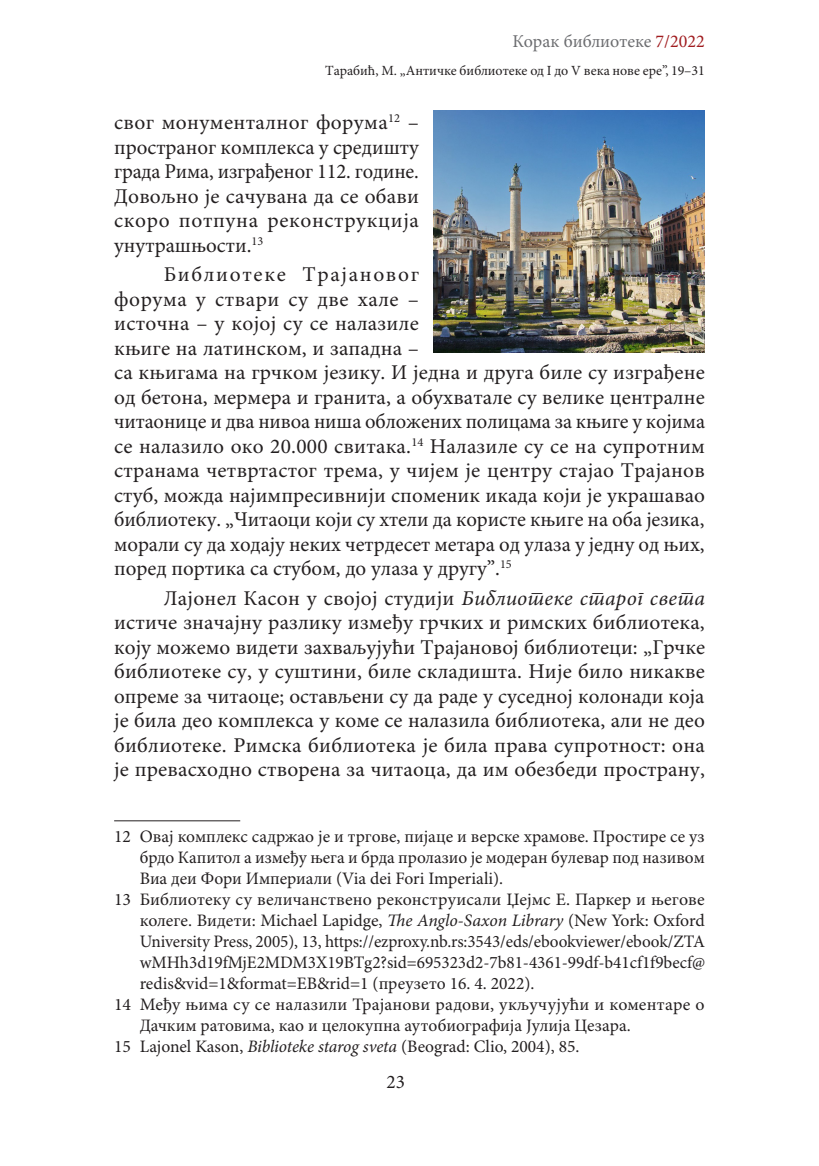
<style>
.page{position:relative;width:819px;height:1166px;background:#fff}
.page>*{position:absolute;margin:0;border:0;box-sizing:border-box;transform-origin:0 0}
.Paragraf_tekst{font:21px/24.5px "Minion Pro";letter-spacing:.005em;color:#231f20;text-align:justify}
.t1{font:19.25px "Minion Pro";color:#231f20}
.t2{font:18.03px "Minion Pro";color:#6c6d70}
.фус{font:17.5px/21px "Minion Pro";color:#231f20;text-align:justify}
.аутор{font:14px "Minion Pro";color:#231f20}
.s1{color:#a01c1f}
.s2{font-style:italic}
</style>
<div class="page">
<hr style="left:114px;top:820px;width:126px;height:1px;background:#231f20">
<img style="left:434px;top:111px;width:270px;height:241px">
<p class="t2" style="left:512px;top:30px;width:194px">Корак библиотеке <span class="s1">7/2022</span></p>
<p class="аутор" style="left:325px;top:62px;width:381px">Тарабић, М. „Античке библиотеке од I до V века нове ере”, 19–31</p>
<p class="Paragraf_tekst" style="left:114px;top:111px;width:306px">свог монументалног форума<sup>12</sup> – пространог комплекса у средишту града Рима, изграђеног 112. године.<br>Довољно је сачувана да се обави скоро потпуна реконструкција унутрашњости.<sup>13</sup></p>
<p class="Paragraf_tekst" style="left:114px;top:263px;width:592px;text-align:left;text-indent:50px">Библиотеке Трајановог<br>форума у ствари су две хале –<br>источна – у којој су се налазиле<br>књиге на латинском, и западна –<br>са књигама на грчком језику. И једна и друга биле су изграђене од бетона, мермера и гранита, а обухватале су велике централне читаонице и два нивоа ниша обложених полицама за књиге у којима се налазило око 20.000 свитака.<sup>14</sup> Налазиле су се на супротним странама четвртастог трема, у чијем је центру стајао Трајанов стуб, можда најимпресивнији споменик икада који је украшавао библиотеку. „Читаоци који су хтели да користе књиге на оба језика, морали су да ходају неких четрдесет метара од улаза у једну од њих, поред портика са стубом, до улаза у другу”.<sup>15</sup></p>
<p class="Paragraf_tekst" style="left:114px;top:587px;width:592px;text-indent:50px">Лајонел Касон у својој студији <span class="s2">Библиотеке старог света </span>истиче значајну разлику између грчких и римских библиотека, коју можемо видети захваљујући Трајановој библиотеци: „Грчке библиотеке су, у суштини, биле складишта. Није било никакве опреме за читаоце; остављени су да раде у суседној колонади која је била део комплекса у коме се налазила библиотека, али не део библиотеке. Римска библиотека је била права супротност: она је превасходно створена за читаоца, да им обезбеди пространу,</p>
<p class="фус" style="left:140px;top:826px;width:566px;text-indent:-26px">12 Овај комплекс садржао је и тргове, пијаце и верске храмове. Простире се уз брдо Капитол а између њега и брда пролазио је модеран булевар под називом Виа деи Фори Империали (Via dei Fori Imperiali).</p>
<p class="фус" style="left:140px;top:889px;width:566px;text-indent:-26px">13 Библиотеку су величанствено реконструисали Џејмс Е. Паркер и његове колеге. Видети: Michael Lapidge, <span class="s2">The Anglo-Saxon Library</span> (New York: Oxford University Press, 2005), 13, https://ezproxy.nb.rs:3543/eds/ebookviewer/ebook/ZTA wMHh3d19fMjE2MDM3X19BTg2?sid=695323d2-7b81-4361-99df-b41cf1f9becf@ redis&amp;vid=1&amp;format=EB&amp;rid=1 (преузето 16. 4. 2022).</p>
<p class="фус" style="left:140px;top:994px;width:566px;text-indent:-26px">14 Међу њима су се налазили Трајанови радови, укључујући и коментаре о<br>Дачким ратовима, као и целокупна аутобиографија Јулија Цезара.</p>
<p class="фус" style="left:114px;top:1036px;width:467px">15 Lajonel Kason, <span class="s2">Biblioteke starog sveta</span> (Beograd: Clio, 2004), 85.</p>
<p class="t1" style="left:386px;top:1070px;width:20px">23</p>
</div>
